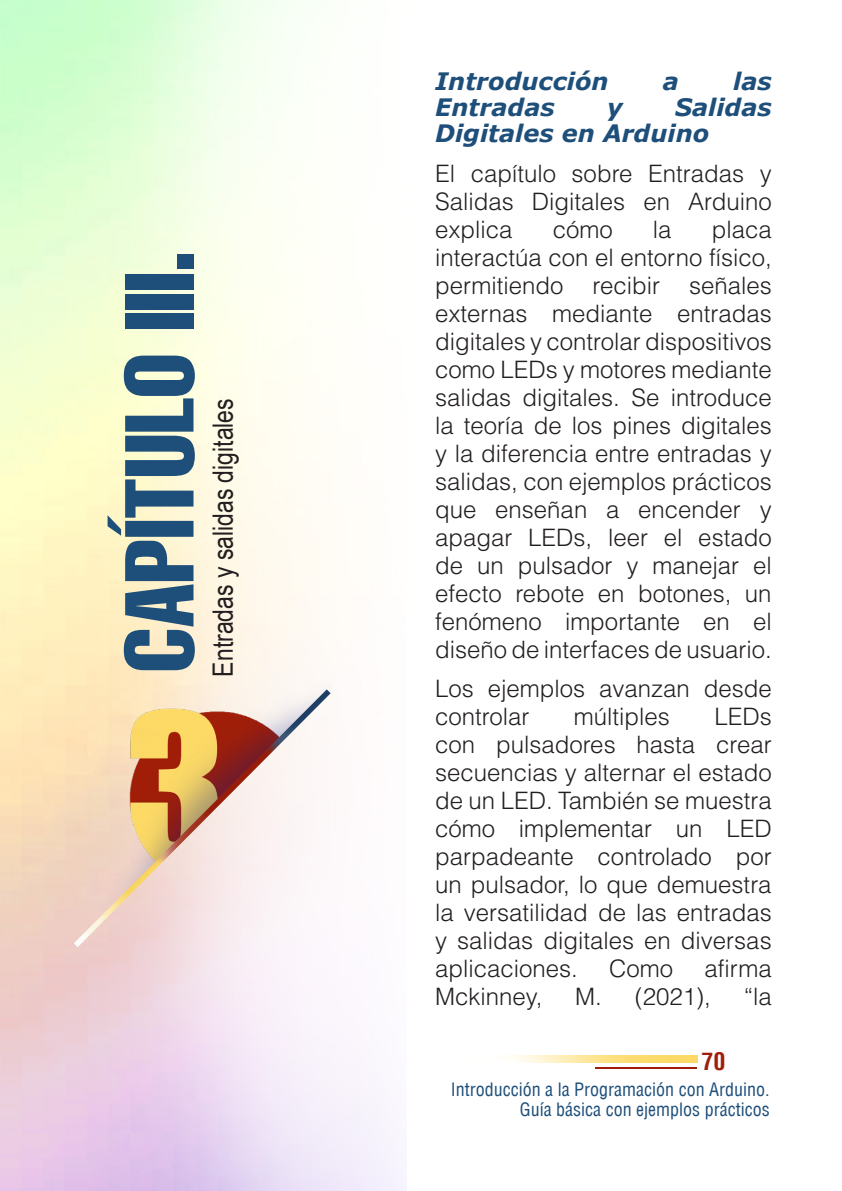
<style>
.page{position:relative;width:842px;height:1191px;background:#fff}
.page>*{position:absolute;margin:0;border:0;box-sizing:border-box;transform-origin:0 0}
.CAPITULOS{font:extra-condensed 96px "Helvetica LT";color:#1e4f7a}
.SUB_CAPITULO{font:28px "Arial Narrow";color:#231f20}
.TEXTO{font:300 24px/28px "Helvetica LT Std";color:#231f20;text-align:justify}
.subtitulos_1{font:italic 700 24px/26px "Verdana";color:#1e4f7a}
.t1{font:700 condensed 24px "Helvetica LT";color:#a01e08}
.t2{font:condensed 18px/20px "Helvetica LT";color:#1e4f7a;text-align:right}
</style>
<div class="page">
<hr style="left:595px;top:1067px;width:102px;height:1px;background:#a01e08">
<img style="left:510px;top:1056px;width:187px;height:6px">
<img style="left:74px;top:689px;width:257px;height:258px">
<p class="CAPITULOS" style="left:98px;top:672px;width:424px;rotate:-90deg">CAPÍTULO III.</p>
<p class="SUB_CAPITULO" style="left:202px;top:676px;width:280px;rotate:-90deg">Entradas y salidas digitales</p>
<p class="subtitulos_1" style="left:435px;top:68px;width:175px">Introducción</p>
<p class="subtitulos_1" style="left:663px;top:68px;width:18px">a</p>
<p class="subtitulos_1" style="left:733px;top:68px;width:40px">las</p>
<p class="subtitulos_1" style="left:435px;top:94px;width:121px">Entradas</p>
<p class="subtitulos_1" style="left:607px;top:94px;width:17px">y</p>
<p class="subtitulos_1" style="left:435px;top:94px;width:338px;text-indent:240px">Salidas<br>Digitales en Arduino</p>
<p class="TEXTO" style="left:435px;top:159px;width:338px">El capítulo sobre Entradas y Salidas Digitales en Arduino explica</p>
<p class="TEXTO" style="left:435px;top:215px;width:338px;text-indent:276px">placa interactúa con el entorno físico, permitiendo recibir señales externas mediante entradas digitales y controlar dispositivos como LEDs y motores mediante salidas digitales. Se introduce la teoría de los pines digitales y la diferencia entre entradas y salidas, con ejemplos prácticos que enseñan a encender y apagar LEDs, leer el estado de un pulsador y manejar el efecto rebote en botones, un fenómeno importante en el diseño de interfaces de usuario.</p>
<p class="TEXTO" style="left:435px;top:674px;width:338px">Los ejemplos avanzan desde controlar</p>
<p class="TEXTO" style="left:553px;top:215px;width:62px">cómo</p>
<p class="TEXTO" style="left:653px;top:215px;width:20px">la</p>
<p class="TEXTO" style="left:435px;top:702px;width:338px;text-indent:279px">LEDs con pulsadores hasta crear secuencias y alternar el estado de un LED. También se muestra cómo implementar un LED parpadeante controlado por un pulsador, lo que demuestra la versatilidad de las entradas y salidas digitales en diversas aplicaciones.</p>
<p class="TEXTO" style="left:574px;top:702px;width:97px">múltiples</p>
<p class="TEXTO" style="left:609px;top:954px;width:66px">Como</p>
<p class="TEXTO" style="left:704px;top:954px;width:69px">afirma</p>
<p class="TEXTO" style="left:435px;top:982px;width:109px">Mckinney,</p>
<p class="TEXTO" style="left:575px;top:982px;width:137px">M. (2021),</p>
<p class="TEXTO" style="left:744px;top:982px;width:30px">“la</p>
<p class="t1" style="left:702px;top:1046px;width:25px">70</p>
<p class="t2" style="left:451px;top:1079px;width:320px">Introducción a la Programación con Arduino.<br>Guía básica con ejemplos prácticos</p>
</div>
